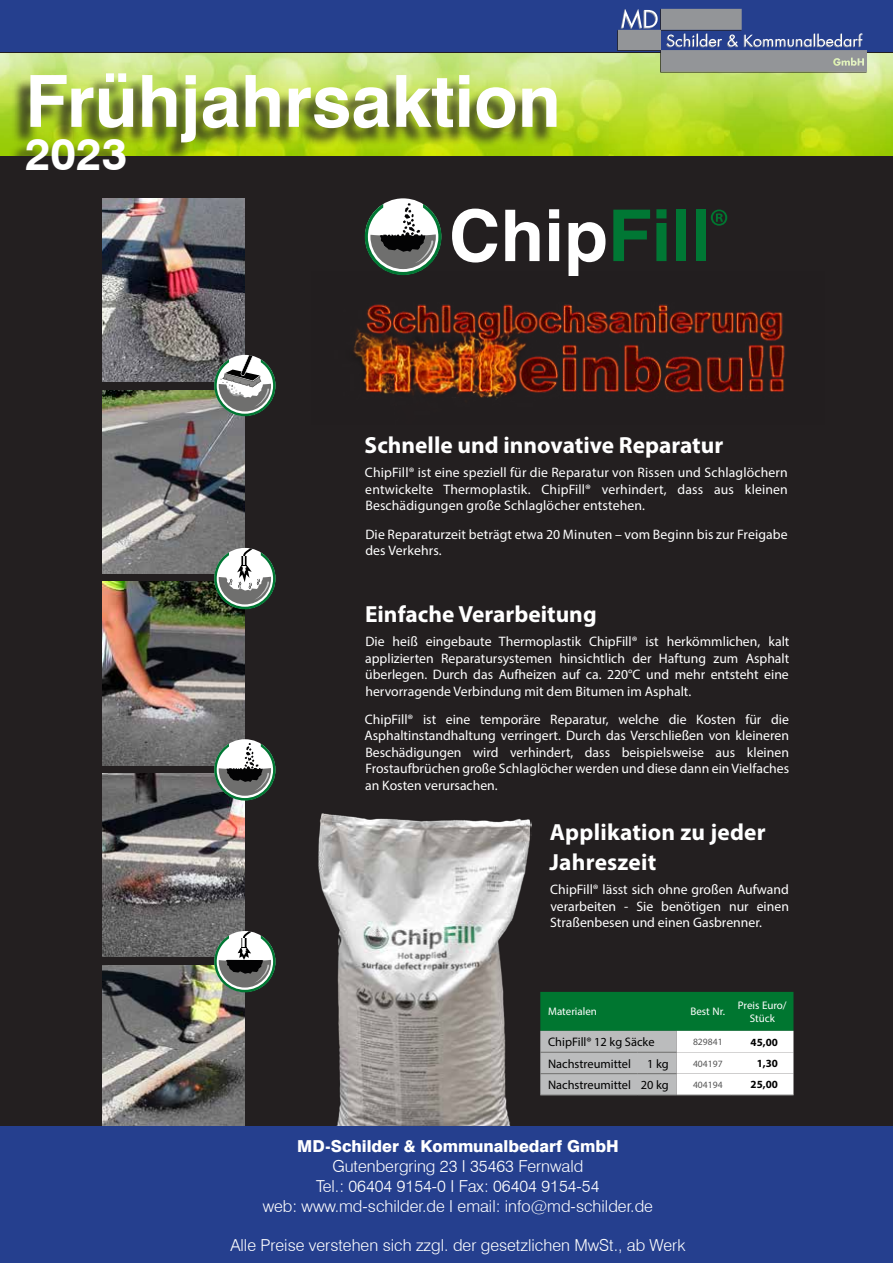
<style>
.page{position:relative;width:893px;height:1263px;background:#fff}
.page>*{position:absolute;margin:0;border:0;box-sizing:border-box;transform-origin:0 0}
.t1{font:700 72px "Swiss 721 BT";color:#fff}
.t2{font:700 45px "Swiss 721 BT";color:#fff}
.t3{font:700 23.4px/29.7px "Myriad Pro";color:#fff}
.t4{font:300 16.5px/19.8px "Swiss 721 BT";color:#fff;text-align:center}
.t5{font:800 16.5px "Swiss 721 BT";color:#fff}
.t6{font:13.8px/16.5px "Myriad Pro";color:#fff;text-align:justify}
.t7{font:12.3px "Myriad Pro";color:#000}
.t8{font:10.95px/13.8px "Myriad Pro";color:#fff;text-align:center}
.t9{font:700 10.95px "Myriad Pro";color:#000}
.t10{font:9.6px "Myriad Pro";color:#565656}
</style>
<div class="page">
<div style="left:0;top:51px;width:893px;height:1076px;background:#231f20"></div>
<img style="left:353px;top:304px;width:432px;height:95px">
<img style="left:102px;top:198px;width:143px;height:183px">
<img style="left:102px;top:390px;width:143px;height:183px">
<img style="left:102px;top:582px;width:143px;height:183px">
<img style="left:102px;top:774px;width:143px;height:183px">
<svg style="left:214px;top:739px;width:61px;height:61px"></svg>
<svg style="left:214px;top:743px;width:62px;height:57px;background:#808d86"></svg>
<svg style="left:214px;top:548px;width:62px;height:61px;background:#939f97"></svg>
<svg style="left:214px;top:355px;width:62px;height:61px;background:#89958e"></svg>
<img style="left:102px;top:965px;width:143px;height:162px">
<svg style="left:365px;top:198px;width:76px;height:77px"></svg>
<svg style="left:365px;top:203px;width:76px;height:72px"></svg>
<svg style="left:452px;top:209px;width:45px;height:53px"></svg>
<svg style="left:505px;top:210px;width:35px;height:51px"></svg>
<svg style="left:549px;top:209px;width:10px;height:52px"></svg>
<svg style="left:568px;top:222px;width:37px;height:54px"></svg>
<svg style="left:613px;top:210px;width:37px;height:51px"></svg>
<svg style="left:656px;top:209px;width:10px;height:52px"></svg>
<div style="left:676px;top:210px;width:10px;height:51px;background:#007734"></div>
<div style="left:696px;top:210px;width:10px;height:51px;background:#007734"></div>
<svg style="left:711px;top:210px;width:16px;height:16px"></svg>
<svg style="left:214px;top:931px;width:62px;height:61px;background:#849087"></svg>
<img style="left:317px;top:813px;width:214px;height:314px">
<svg style="left:540px;top:992px;width:253px;height:103px;background:#86b399"></svg>
<hr style="left:540px;top:1052px;width:98px;height:1px;background:#6f6f6e">
<hr style="left:638px;top:1052px;width:39px;height:1px;background:#6f6f6e">
<hr style="left:540px;top:1073px;width:98px;height:1px;background:#6f6f6e">
<hr style="left:638px;top:1073px;width:39px;height:1px;background:#6f6f6e">
<hr style="left:540px;top:1095px;width:98px;height:1px;background:#6f6f6e">
<hr style="left:638px;top:1095px;width:39px;height:1px;background:#6f6f6e">
<hr style="left:677px;top:1095px;width:54px;height:1px;background:#6f6f6e">
<hr style="left:731px;top:1095px;width:62px;height:1px;background:#6f6f6e">
<div style="left:0;top:0;width:893px;height:51px;background:#253f8e"></div>
<img style="left:0;top:53px;width:893px;height:103px">
<svg style="left:617px;top:9px;width:250px;height:64px"></svg>
<div style="left:11px;top:75px;width:544px;height:86px;background:#231f20;opacity:.75"></div>
<div style="left:0;top:1127px;width:893px;height:136px;background:#253f8e"></div>
<div style="left:8px;top:141px;width:115px;height:49px;background:#231f20;opacity:.75"></div>
<h1 class="t1" style="left:25px;top:57px;width:537px">Frühjahrsaktion</h1>
<h2 class="t2" style="left:25px;top:127px;width:104px">2023</h2>
<h3 class="t3" style="left:365px;top:430px;width:360px">Schnelle und innovative Reparatur</h3>
<p class="t6" style="left:365px;top:464px;width:424px">ChipFill® ist eine speziell für die Reparatur von Rissen und Schlaglöchern entwickelte Thermoplastik. ChipFill® verhindert, dass aus kleinen Beschädigungen große Schlaglöcher entstehen.</p>
<p class="t6" style="left:365px;top:525px;width:424px">Die Reparaturzeit beträgt etwa 20 Minuten – vom Beginn bis zur Freigabe des Verkehrs.</p>
<h3 class="t3" style="left:365px;top:598px;width:233px">Einfache Verarbeitung</h3>
<p class="t6" style="left:365px;top:633px;width:426px">Die heiß eingebaute Thermoplastik ChipFill® ist herkömmlichen, kalt applizierten Reparatursystemen hinsichtlich der Haftung zum Asphalt überlegen. Durch das Aufheizen auf ca. 220°C und mehr entsteht eine hervorragende Verbindung mit dem Bitumen im Asphalt.</p>
<p class="t6" style="left:364px;top:711px;width:426px">ChipFill® ist eine temporäre Reparatur, welche die Kosten für die Asphaltinstandhaltung verringert. Durch das Verschließen von kleineren Beschädigungen wird verhindert, dass beispielsweise aus kleinen Frostaufbrüchen große Schlaglöcher werden und diese dann ein Vielfaches an Kosten verursachen.</p>
<h3 class="t3" style="left:550px;top:817px;width:218px">Applikation zu jeder<br>Jahreszeit</h3>
<p class="t6" style="left:550px;top:881px;width:240px">ChipFill® lässt sich ohne großen Aufwand verarbeiten - Sie benötigen nur einen Straßenbesen und einen Gasbrenner.</p>
<p class="t8" style="left:548px;top:1005px;width:50px">Materialen</p>
<p class="t8" style="left:690px;top:1005px;width:36px">Best Nr.</p>
<p class="t8" style="left:738px;top:998px;width:50px">Preis Euro/<br>Stück</p>
<p class="t7" style="left:548px;top:1034px;width:108px">ChipFill® 12 kg Säcke</p>
<p class="t10" style="left:693px;top:1036px;width:31px">829841</p>
<p class="t9" style="left:751px;top:1035px;width:29px">45,00</p>
<p class="t7" style="left:548px;top:1056px;width:84px">Nachstreumittel</p>
<p class="t7" style="left:647px;top:1056px;width:23px">1 kg</p>
<p class="t10" style="left:693px;top:1057px;width:31px">404197</p>
<p class="t9" style="left:757px;top:1056px;width:23px">1,30</p>
<p class="t7" style="left:548px;top:1077px;width:122px">Nachstreumittel 20 kg</p>
<p class="t10" style="left:693px;top:1079px;width:31px">404194</p>
<p class="t9" style="left:751px;top:1077px;width:29px">25,00</p>
<p class="t5" style="left:297px;top:1136px;width:323px">MD-Schilder &amp; Kommunalbedarf GmbH</p>
<p class="t4" style="left:263px;top:1156px;width:392px">Gutenbergring 23 I 35463 Fernwald<br>Tel.: 06404 9154-0 I Fax: 06404 9154-54<br>web: www.md-schilder.de I email: info@md-schilder.de</p>
<p class="t4" style="left:230px;top:1235px;width:456px">Alle Preise verstehen sich zzgl. der gesetzlichen MwSt., ab Werk</p>
</div>
